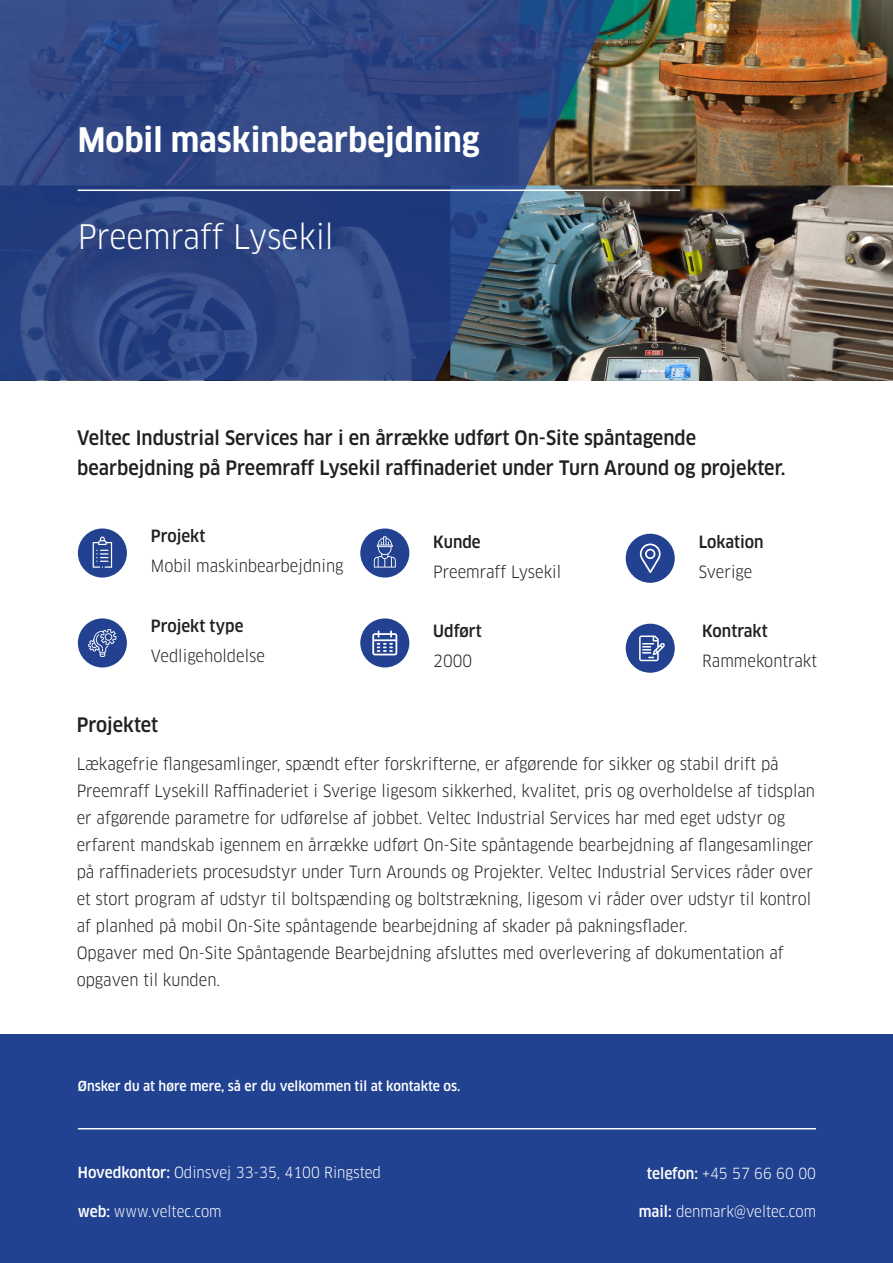
<style>
.page{position:relative;width:893px;height:1263px;background:#fff}
.page>*{position:absolute;margin:0;border:0;box-sizing:border-box;transform-origin:0 0}
.t1{font:700 condensed 33px "Clan OT";color:#fff}
.t2{font:condensed 33px "Clan OT";color:#fff}
.t3{font:500 condensed 19.5px "Clan OT";color:#231f20}
.t4{font:condensed 16.5px/27px "Clan OT";color:#231f20}
.t5{font:500 condensed 16.5px "Clan OT";color:#231f20}
.t6{font:condensed 15px "Clan OT";color:#fff}
.t7{font:500 condensed 13.5px "Clan OT";color:#fff}
.s1{font-weight:500}
</style>
<div class="page">
<img style="left:614px;top:0;width:279px;height:381px">
<svg style="left:0;top:0;width:614px;height:381px;background:#344b7f"></svg>
<div style="left:78px;top:528px;width:49px;height:49px;background:#224191;border-radius:50%"></div>
<svg style="left:93px;top:536px;width:19px;height:32px"></svg>
<div style="left:360px;top:528px;width:49px;height:49px;background:#224191;border-radius:50%"></div>
<svg style="left:374px;top:536px;width:22px;height:31px"></svg>
<div style="left:626px;top:534px;width:49px;height:49px;background:#224191;border-radius:50%"></div>
<svg style="left:640px;top:543px;width:21px;height:30px"></svg>
<div style="left:78px;top:618px;width:49px;height:49px;background:#224191;border-radius:50%"></div>
<svg style="left:88px;top:629px;width:29px;height:28px"></svg>
<div style="left:360px;top:618px;width:49px;height:49px;background:#224191;border-radius:50%"></div>
<svg style="left:372px;top:630px;width:25px;height:25px"></svg>
<div style="left:626px;top:624px;width:49px;height:49px;background:#224191;border-radius:50%"></div>
<svg style="left:639px;top:635px;width:26px;height:26px"></svg>
<div style="left:0;top:1035px;width:893px;height:228px;background:#214291"></div>
<hr style="left:78px;top:190px;width:602px;height:1px;background:#fff">
<hr style="left:78px;top:1128px;width:738px;height:1px;background:#fff">
<p class="t1" style="left:78px;top:121px;width:404px">Mobil maskinbearbejdning</p>
<p class="t2" style="left:78px;top:217px;width:258px">Preemraff Lysekil</p>
<p class="t3" style="left:77px;top:426px;width:620px">Veltec Industrial Services har i en årrække udført On-Site spåntagende</p>
<p class="t3" style="left:77px;top:456px;width:710px">bearbejdning på Preemraff Lysekil raffinaderiet under Turn Around og projekter.</p>
<p class="t5" style="left:151px;top:527px;width:56px">Projekt</p>
<p class="t4" style="left:151px;top:553px;width:194px">Mobil maskinbearbejdning</p>
<p class="t5" style="left:151px;top:616px;width:94px">Projekt type</p>
<p class="t4" style="left:151px;top:643px;width:116px">Vedligeholdelse</p>
<p class="t3" style="left:77px;top:714px;width:83px">Projektet</p>
<p class="t5" style="left:433px;top:532px;width:49px">Kunde</p>
<p class="t4" style="left:433px;top:558px;width:130px">Preemraff Lysekil</p>
<p class="t5" style="left:433px;top:622px;width:50px">Udført</p>
<p class="t4" style="left:433px;top:648px;width:40px">2000</p>
<p class="t5" style="left:699px;top:532px;width:66px">Lokation</p>
<p class="t4" style="left:699px;top:558px;width:55px">Sverige</p>
<p class="t5" style="left:702px;top:622px;width:67px">Kontrakt</p>
<p class="t4" style="left:702px;top:648px;width:116px">Rammekontrakt</p>
<p class="t4" style="left:77px;top:750px;width:740px">Lækagefrie flangesamlinger, spændt efter forskrifterne, er afgørende for sikker og stabil drift på Preemraff Lysekill Raffinaderiet i Sverige ligesom sikkerhed, kvalitet, pris og overholdelse af tidsplan er afgørende parametre for udførelse af jobbet. Veltec Industrial Services har med eget udstyr og erfarent mandskab igennem en årrække udført On-Site spåntagende bearbejdning af flangesamlinger på raffinaderiets procesudstyr under Turn Arounds og Projekter. Veltec Industrial Services råder over et stort program af udstyr til boltspænding og boltstrækning, ligesom vi råder over udstyr til kontrol af planhed på mobil On-Site spåntagende bearbejdning af skader på pakningsflader.</p>
<p class="t4" style="left:77px;top:939px;width:709px">Opgaver med On-Site Spåntagende Bearbejdning afsluttes med overlevering af dokumentation af opgaven til kunden.</p>
<p class="t7" style="left:78px;top:1078px;width:384px">Ønsker du at høre mere, så er du velkommen til at kontakte os.</p>
<p class="t6" style="left:78px;top:1164px;width:305px"><span class="s1">Hovedkontor:</span> Odinsvej 33-35, 4100 Ringsted</p>
<p class="t6" style="left:78px;top:1202px;width:145px"><span class="s1">web:</span> www.veltec.com</p>
<p class="t6" style="left:647px;top:1164px;width:171px"><span class="s1">telefon:</span> +45 57 66 60 00</p>
<p class="t6" style="left:639px;top:1202px;width:179px"><span class="s1">mail:</span> denmark@veltec.com</p>
</div>
